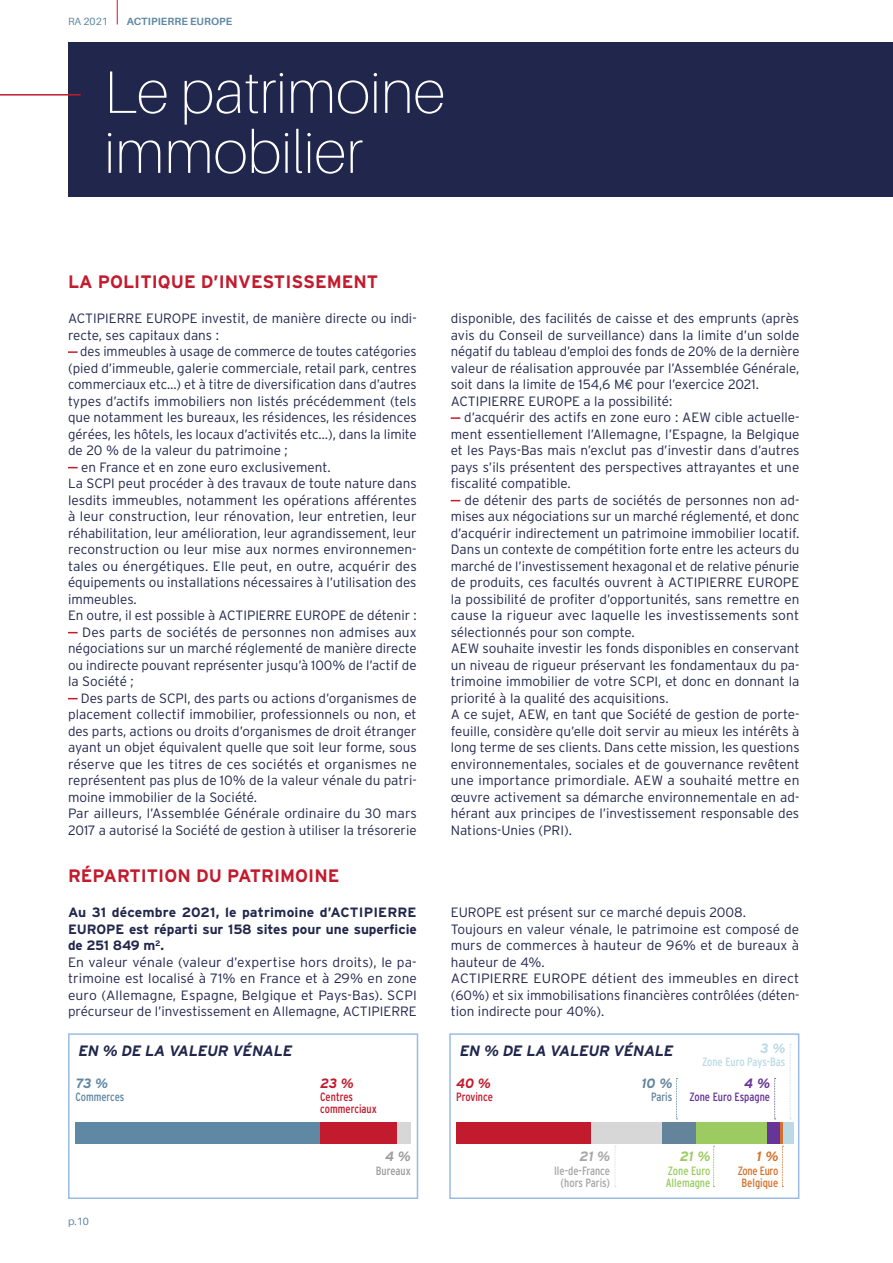
<style>
.page{position:relative;width:893px;height:1263px;background:#fff}
.page>*{position:absolute;margin:0;border:0;box-sizing:border-box;transform-origin:0 0}
.t1{font:100 60px/60px "Aileron";color:#fff}
.t2{font:700 18px "Interstate";color:#c21b2d}
.t3{font:italic 700 15px "Interstate";letter-spacing:-.02em;color:#21264c}
.t4{font:300 13.5px/16.5px "Interstate";color:#21264c}
.t5{font:italic 700 13.5px "Interstate";color:#5f88a4;scale:.96 1}
.t6{font:italic 700 13.5px "Interstate";color:#c21b2d;scale:.96 1}
.t7{font:italic 700 13.5px "Interstate";color:#c21b2d}
.t8{font:italic 700 13.5px "Interstate";color:#a6a6a6}
.t9{font:italic 700 13.5px "Interstate";color:#9ccb61}
.t10{font:italic 700 13.5px "Interstate";color:#64849c}
.t11{font:italic 700 13.5px "Interstate";color:#9d9d9c;scale:.96 1}
.t12{font:italic 700 13.5px "Interstate";color:#d4722d}
.t13{font:italic 700 13.5px "Interstate";color:#673498}
.t14{font:italic 700 13.5px "Interstate";color:#bcdae4}
.t15{font:12px/12px "Interstate Cond";color:#a6a6a6;text-align:center}
.t16{font:12px/12px "Interstate Cond";color:#c21b2d;scale:.96 1}
.t17{font:12px/12px "Interstate Cond";color:#9ccb61}
.t18{font:12px/12px "Interstate Cond";letter-spacing:-.005em;color:#d4722d;text-align:center}
.t19{font:12px "Interstate Cond";letter-spacing:-.005em;color:#bcdae4}
.t20{font:12px "Interstate Cond";color:#673498}
.t21{font:12px "Interstate Cond";letter-spacing:-.005em;color:#5f88a4;scale:.96 1}
.t22{font:12px "Interstate Cond";color:#c21b2d}
.t23{font:12px "Interstate Cond";color:#9d9d9c;scale:.96 1}
.t24{font:12px "Interstate Cond";color:#64849c}
.t25{font:700 10.5px "Aileron";letter-spacing:.01em;color:#5f88a4}
.t26{font:10.5px "Aileron";color:#5f88a4}
.s1{font-weight:700}
</style>
<div class="page">
<svg style="left:117px;top:0;width:1px;height:24px"></svg>
<div style="left:68px;top:43px;width:825px;height:154px;background:#21264c"></div>
<hr style="left:0;top:94px;width:81px;height:2px;background:#c21b2d">
<div style="left:68px;top:1033px;width:350px;height:166px;border:2px solid #9abbe4"></div>
<div style="left:75px;top:1122px;width:245px;height:21px;background:#5f88a4"></div>
<div style="left:320px;top:1122px;width:77px;height:21px;background:#c21b2d"></div>
<div style="left:397px;top:1122px;width:14px;height:21px;background:#d7d7d7"></div>
<div style="left:449px;top:1033px;width:350px;height:166px;border:2px solid #9abbe4"></div>
<div style="left:456px;top:1122px;width:135px;height:21px;background:#c21b2d"></div>
<div style="left:591px;top:1122px;width:71px;height:21px;background:#d7d7d7"></div>
<div style="left:662px;top:1122px;width:34px;height:21px;background:#64849c"></div>
<div style="left:696px;top:1122px;width:71px;height:21px;background:#9ccb61"></div>
<div style="left:767px;top:1122px;width:13px;height:21px;background:#673498"></div>
<svg style="left:780px;top:1122px;width:4px;height:21px"></svg>
<div style="left:784px;top:1122px;width:10px;height:21px;background:#bcdae4"></div>
<svg style="left:68px;top:351px;width:10px;height:2px"></svg>
<svg style="left:451px;top:417px;width:9px;height:2px"></svg>
<svg style="left:676px;top:1078px;width:1px;height:41px"></svg>
<svg style="left:615px;top:1146px;width:1px;height:41px"></svg>
<svg style="left:782px;top:1146px;width:1px;height:41px"></svg>
<svg style="left:713px;top:1146px;width:2px;height:41px"></svg>
<svg style="left:774px;top:1078px;width:2px;height:41px"></svg>
<svg style="left:790px;top:1044px;width:1px;height:75px"></svg>
<p class="t26" style="left:68px;top:16px;width:41px">RA 2021</p>
<p class="t25" style="left:127px;top:16px;width:107px">ACTIPIERRE EUROPE</p>
<h1 class="t1" style="left:104px;top:63px;width:343px">Le patrimoine immobilier</h1>
<h2 class="t2" style="left:68px;top:269px;width:312px">LA POLITIQUE D’INVESTISSEMENT</h2>
<p class="t4" style="left:68px;top:309px;width:350px">ACTIPIERRE EUROPE investit, de manière directe ou indi&shy;recte, ses capitaux dans :</p>
<p class="t4" style="left:80px;top:342px;width:338px">des immeubles à usage de commerce de toutes catégories</p>
<p class="t4" style="left:68px;top:359px;width:350px">(pied d’immeuble, galerie commerciale, retail park, centres</p>
<p class="t4" style="left:68px;top:375px;width:350px">commerciaux etc…) et à titre de diversification dans d’autres</p>
<p class="t4" style="left:68px;top:392px;width:350px">types d’actifs immobiliers non listés précédemment (tels</p>
<p class="t4" style="left:68px;top:408px;width:350px">que notamment les bureaux, les résidences, les résidences</p>
<p class="t4" style="left:68px;top:425px;width:350px">gérées, les hôtels, les locaux d’activités etc…), dans la limite</p>
<p class="t4" style="left:68px;top:441px;width:221px">de 20 % de la valeur du patrimoine ;</p>
<p class="t4" style="left:81px;top:458px;width:251px">en France et en zone euro exclusivement.</p>
<p class="t4" style="left:68px;top:474px;width:350px">La SCPI peut procéder à des travaux de toute nature dans</p>
<p class="t4" style="left:68px;top:491px;width:350px">lesdits immeubles, notamment les opérations afférentes</p>
<p class="t4" style="left:68px;top:507px;width:350px">à leur construction, leur rénovation, leur entretien, leur</p>
<p class="t4" style="left:68px;top:524px;width:350px">réhabilitation, leur amélioration, leur agrandissement, leur</p>
<p class="t4" style="left:68px;top:540px;width:350px">reconstruction ou leur mise aux normes environnemen-</p>
<p class="t4" style="left:68px;top:557px;width:350px">tales ou énergétiques. Elle peut, en outre, acquérir des</p>
<p class="t4" style="left:68px;top:573px;width:350px">équipements ou installations nécessaires à l’utilisation des</p>
<p class="t4" style="left:68px;top:590px;width:70px">immeubles.</p>
<p class="t4" style="left:68px;top:606px;width:350px">En outre, il est possible à ACTIPIERRE EUROPE de détenir :</p>
<p class="t4" style="left:82px;top:623px;width:336px">Des parts de sociétés de personnes non admises aux</p>
<p class="t4" style="left:68px;top:639px;width:350px">négociations sur un marché réglementé de manière directe</p>
<p class="t4" style="left:68px;top:656px;width:350px">ou indirecte pouvant représenter jusqu’à 100% de l’actif de</p>
<p class="t4" style="left:68px;top:672px;width:67px">la Société ;</p>
<p class="t4" style="left:81px;top:689px;width:337px">Des parts de SCPI, des parts ou actions d’organismes de</p>
<p class="t4" style="left:68px;top:705px;width:350px">placement collectif immobilier, professionnels ou non, et</p>
<p class="t4" style="left:68px;top:722px;width:350px">des parts, actions ou droits d’organismes de droit étranger</p>
<p class="t4" style="left:68px;top:738px;width:350px">ayant un objet équivalent quelle que soit leur forme, sous</p>
<p class="t4" style="left:68px;top:755px;width:350px">réserve que les titres de ces sociétés et organismes ne</p>
<p class="t4" style="left:68px;top:771px;width:350px">représentent pas plus de 10% de la valeur vénale du patri-</p>
<p class="t4" style="left:68px;top:788px;width:191px">moine immobilier de la Société.</p>
<p class="t4" style="left:68px;top:804px;width:350px">Par ailleurs, l’Assemblée Générale ordinaire du 30 mars</p>
<p class="t4" style="left:68px;top:821px;width:350px">2017 a autorisé la Société de gestion à utiliser la trésorerie</p>
<p class="t4" style="left:451px;top:309px;width:350px">disponible, des facilités de caisse et des emprunts (après avis du Conseil de surveillance) dans la limite d’un solde négatif du tableau d’emploi des fonds de 20% de la dernière valeur de réalisation approuvée par l’Assemblée Générale, soit dans la limite de 154,6 M€ pour l’exercice 2021.<br>ACTIPIERRE EUROPE a la possibilité:</p>
<p class="t4" style="left:451px;top:408px;width:350px;text-align:justify;text-indent:14px">d’acquérir des actifs en zone euro : AEW cible actuelle&shy;ment essentiellement l’Allemagne, l’Espagne, la Belgique et les Pays-Bas mais n’exclut pas d’investir dans d’autres pays s’ils présentent des perspectives attrayantes et une fiscalité compatible.</p>
<p class="t4" style="left:451px;top:491px;width:350px;text-indent:14px">de détenir des parts de sociétés de personnes non ad&shy;mises aux négociations sur un marché réglementé, et donc d’acquérir indirectement un patrimoine immobilier locatif.<br>Dans un contexte de compétition forte entre les acteurs du marché de l’investissement hexagonal et de relative pénurie de produits, ces facultés ouvrent à ACTIPIERRE EUROPE la possibilité de profiter d’opportunités, sans remettre en cause la rigueur avec laquelle les investissements sont sélectionnés pour son compte.<br>AEW souhaite investir les fonds disponibles en conservant un niveau de rigueur préservant les fondamentaux du pa&shy;trimoine immobilier de votre SCPI, et donc en donnant la priorité à la qualité des acquisitions.<br>A ce sujet, AEW, en tant que Société de gestion de porte&shy;feuille, considère qu’elle doit servir au mieux les intérêts à long terme de ses clients. Dans cette mission, les questions environnementales, sociales et de gouvernance revêtent une importance primordiale. AEW a souhaité mettre en œuvre activement sa démarche environnementale en ad&shy;hérant aux principes de l’investissement responsable des Nations-Unies (PRI).</p>
<h2 class="t2" style="left:68px;top:862px;width:273px">RÉPARTITION DU PATRIMOINE</h2>
<p class="t4" style="left:68px;top:903px;width:350px"><span class="s1">Au 31 décembre 2021, le patrimoine d’ACTIPIERRE EUROPE est réparti sur 158 sites pour une superficie de 251 849 m</span><sup>2</sup><span class="s1">.<br></span>En valeur vénale (valeur d’expertise hors droits), le pa&shy;trimoine est localisé à 71% en France et à 29% en zone euro (Allemagne, Espagne, Belgique et Pays-Bas). SCPI précurseur de l’investissement en Allemagne, ACTIPIERRE</p>
<p class="t4" style="left:451px;top:903px;width:350px">EUROPE est présent sur ce marché depuis 2008.<br>Toujours en valeur vénale, le patrimoine est composé de murs de commerces à hauteur de 96% et de bureaux à hauteur de 4%.<br>ACTIPIERRE EUROPE détient des immeubles en direct (60%) et six immobilisations financières contrôlées (déten&shy;tion indirecte pour 40%).</p>
<p class="t3" style="left:79px;top:1040px;width:215px">EN % DE LA VALEUR VÉNALE</p>
<p class="t5" style="left:75px;top:1073px;width:36px">73 %</p>
<p class="t21" style="left:75px;top:1089px;width:53px">Commerces</p>
<p class="t26" style="left:68px;top:1215px;width:22px">p.10</p>
<p class="t6" style="left:320px;top:1073px;width:36px">23 %</p>
<p class="t16" style="left:320px;top:1090px;width:60px">Centres commerciaux</p>
<p class="t11" style="left:385px;top:1147px;width:28px">4 %</p>
<p class="t23" style="left:376px;top:1162px;width:38px">Bureaux</p>
<p class="t3" style="left:460px;top:1040px;width:215px">EN % DE LA VALEUR VÉNALE</p>
<p class="t7" style="left:456px;top:1073px;width:36px">40 %</p>
<p class="t22" style="left:456px;top:1089px;width:38px">Province</p>
<p class="t10" style="left:642px;top:1073px;width:32px">10 %</p>
<p class="t24" style="left:651px;top:1089px;width:23px">Paris</p>
<p class="t14" style="left:760px;top:1038px;width:27px">3 %</p>
<p class="t19" style="left:702px;top:1053px;width:85px">Zone Euro Pays-Bas</p>
<p class="t13" style="left:744px;top:1073px;width:27px">4 %</p>
<p class="t20" style="left:689px;top:1089px;width:82px">Zone Euro Espagne</p>
<p class="t8" style="left:579px;top:1147px;width:32px">21 %</p>
<p class="t15" style="left:554px;top:1164px;width:58px">Ile-de-France (hors Paris)</p>
<p class="t9" style="left:680px;top:1147px;width:32px">21 %</p>
<p class="t17" style="left:666px;top:1164px;width:46px">Zone Euro<br>Allemagne</p>
<p class="t12" style="left:757px;top:1147px;width:23px">1 %</p>
<p class="t18" style="left:738px;top:1164px;width:42px">Zone Euro<br>Belgique</p>
</div>
